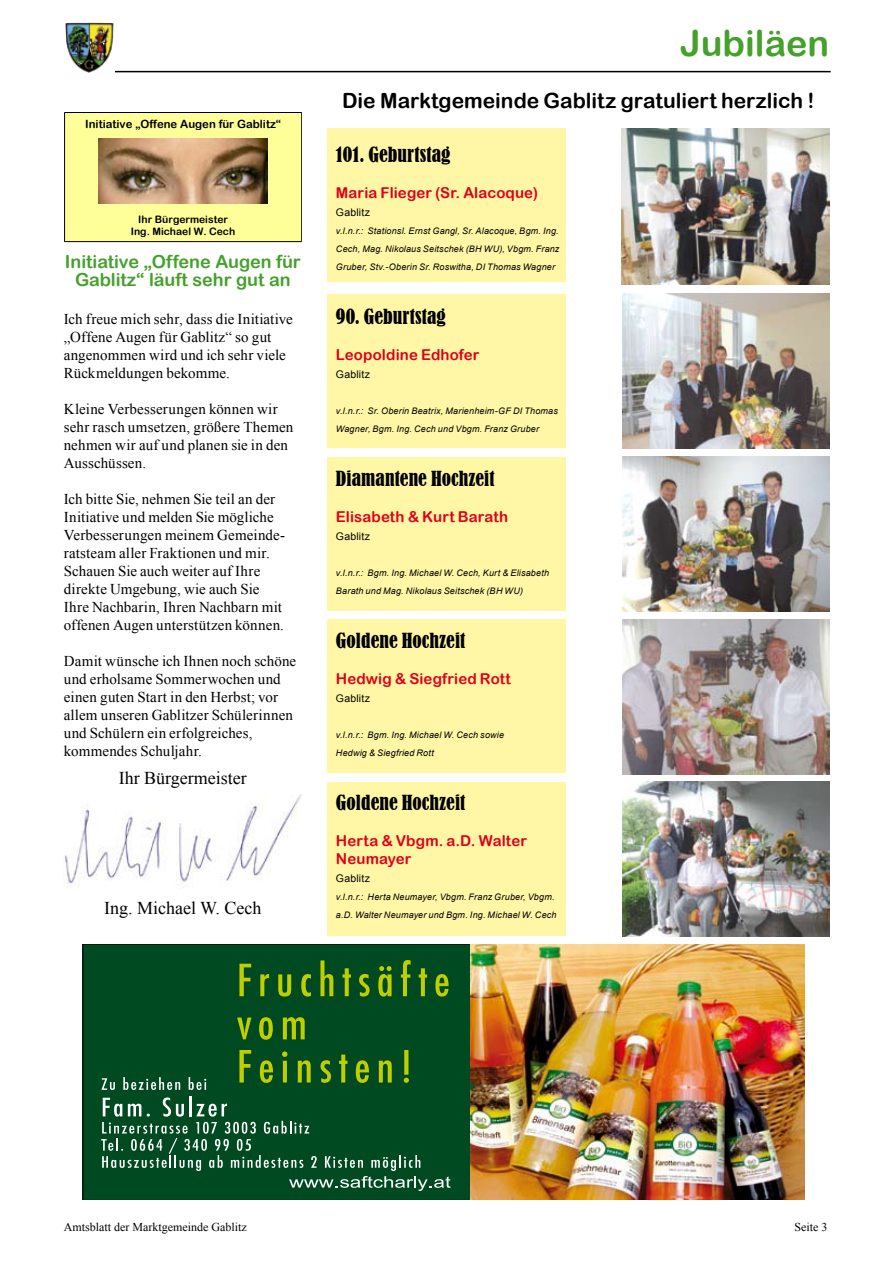
<style>
.page{position:relative;width:893px;height:1263px;background:#fff}
.page>*{position:absolute;margin:0;border:0;box-sizing:border-box;transform-origin:0 0}
.t1{font:36px "Arial Rounded MT Bold";color:#45a12b}
.t2{font:21px "Arial Rounded MT Bold";color:#000}
.t3{font:condensed 19.5px "Bernard";letter-spacing:.005em;color:#000}
.t4{font:18px/18px "Arial Rounded MT Bold";color:#45a12b;text-align:center}
.t5{font:18px "Times New Roman";color:#000}
.t6{font:15px/18px "Times New Roman";letter-spacing:.005em;color:#000}
.t7{font:15px/18px "Arial Rounded MT Bold";letter-spacing:.01em;color:#df001a}
.t8{font:12px "Times New Roman";color:#000}
.t9{font:11.4px "Arial Rounded MT Bold";color:#000}
.t10{font:10.5px "Arial";letter-spacing:.02em;color:#000}
.t11{font:10.35px/11.9px "Arial Rounded MT Bold";color:#000;text-align:center}
.t12{font:italic 9px/18px "Arial";letter-spacing:.02em;color:#000}
</style>
<div class="page">
<hr style="left:65px;top:71px;width:766px;height:1px;background:#000">
<img style="left:65px;top:23px;width:50px;height:50px">
<svg style="left:64px;top:112px;width:238px;height:130px;background:#d2c57e"></svg>
<img style="left:64px;top:794px;width:238px;height:94px">
<div style="left:83px;top:944px;width:388px;height:255px;background:#004a22"></div>
<img style="left:471px;top:944px;width:333px;height:255px">
<hr style="left:189px;top:1096px;width:3px;height:20px;background:#fff">
<svg style="left:101px;top:1078px;width:14px;height:12px"></svg>
<svg style="left:123px;top:1077px;width:57px;height:13px"></svg>
<svg style="left:189px;top:1077px;width:17px;height:13px"></svg>
<svg style="left:239px;top:1050px;width:12px;height:32px"></svg>
<svg style="left:260px;top:1060px;width:13px;height:23px"></svg>
<svg style="left:282px;top:1051px;width:5px;height:31px"></svg>
<svg style="left:298px;top:1060px;width:13px;height:22px"></svg>
<svg style="left:320px;top:1060px;width:11px;height:23px"></svg>
<svg style="left:339px;top:1054px;width:8px;height:28px"></svg>
<svg style="left:356px;top:1060px;width:13px;height:23px"></svg>
<svg style="left:379px;top:1060px;width:13px;height:22px"></svg>
<svg style="left:404px;top:1050px;width:5px;height:33px"></svg>
<svg style="left:237px;top:1017px;width:14px;height:22px"></svg>
<svg style="left:259px;top:1017px;width:14px;height:23px"></svg>
<svg style="left:283px;top:1017px;width:22px;height:22px"></svg>
<svg style="left:239px;top:964px;width:12px;height:32px"></svg>
<svg style="left:260px;top:974px;width:9px;height:22px"></svg>
<svg style="left:278px;top:974px;width:13px;height:22px"></svg>
<svg style="left:301px;top:974px;width:10px;height:22px"></svg>
<svg style="left:320px;top:960px;width:13px;height:36px"></svg>
<svg style="left:342px;top:968px;width:9px;height:28px"></svg>
<svg style="left:359px;top:974px;width:11px;height:22px"></svg>
<svg style="left:378px;top:966px;width:14px;height:30px"></svg>
<svg style="left:401px;top:960px;width:10px;height:36px"></svg>
<svg style="left:419px;top:968px;width:8px;height:28px"></svg>
<svg style="left:435px;top:974px;width:14px;height:22px"></svg>
<svg style="left:101px;top:1097px;width:350px;height:94px;background:#1a5c38"></svg>
<img style="left:622px;top:457px;width:207px;height:155px">
<div style="left:327px;top:457px;width:239px;height:153px;background:#fff6a6"></div>
<img style="left:622px;top:294px;width:207px;height:155px">
<img style="left:622px;top:619px;width:207px;height:155px">
<img style="left:622px;top:128px;width:207px;height:156px">
<img style="left:622px;top:782px;width:207px;height:154px">
<div style="left:327px;top:128px;width:239px;height:153px;background:#fff6a6"></div>
<div style="left:327px;top:294px;width:239px;height:153px;background:#fff6a6"></div>
<div style="left:327px;top:619px;width:239px;height:153px;background:#fff6a6"></div>
<div style="left:327px;top:782px;width:239px;height:153px;background:#fff6a6"></div>
<p class="t9" style="left:85px;top:117px;width:197px">Initiative „Offene Augen für Gablitz“</p>
<p class="t11" style="left:131px;top:213px;width:106px">Ihr Bürgermeister<br>Ing. Michael W. Cech</p>
<p class="t4" style="left:65px;top:253px;width:237px">Initiative „Offene Augen für<br>Gablitz“ läuft sehr gut an</p>
<p class="t6" style="left:64px;top:310px;width:231px">Ich freue mich sehr, dass die Initiative „Offene Augen für Gablitz“ so gut angenommen wird und ich sehr viele Rückmeldungen bekomme.</p>
<p class="t6" style="left:64px;top:400px;width:231px">Kleine Verbesserungen können wir sehr rasch umsetzen, größere Themen nehmen wir auf und planen sie in den<br>Ausschüssen.</p>
<p class="t6" style="left:64px;top:490px;width:223px">Ich bitte Sie, nehmen Sie teil an der Initiative und melden Sie mögliche Verbesserungen meinem Gemeinde&shy;ratsteam aller Fraktionen und mir.<br>Schauen Sie auch weiter auf Ihre direkte Umgebung, wie auch Sie Ihre Nachbarin, Ihren Nachbarn mit offenen Augen unterstützen können.</p>
<p class="t6" style="left:64px;top:652px;width:234px">Damit wünsche ich Ihnen noch schöne und erholsame Sommerwochen und einen guten Start in den Herbst; vor allem unseren Gablitzer Schülerinnen und Schülern ein erfolgreiches, kommendes Schuljahr.</p>
<p class="t5" style="left:119px;top:766px;width:130px">Ihr Bürgermeister</p>
<p class="t5" style="left:104px;top:896px;width:159px">Ing. Michael W. Cech</p>
<h1 class="t1" style="left:680px;top:22px;width:150px">Jubiläen</h1>
<h2 class="t2" style="left:342px;top:88px;width:474px">Die Marktgemeinde Gablitz gratuliert herzlich !</h2>
<h3 class="t3" style="left:336px;top:143px;width:116px">101. Geburtstag</h3>
<p class="t7" style="left:336px;top:183px;width:204px">Maria Flieger (Sr. Alacoque)</p>
<p class="t10" style="left:336px;top:205px;width:36px">Gablitz</p>
<p class="t12" style="left:336px;top:222px;width:225px;text-align:justify">v.l.n.r.: Stationsl. Ernst Gangl, Sr. Alacoque, Bgm. Ing.<br>Cech, Mag. Nikolaus Seitschek (BH WU), Vbgm. Franz Gruber, Stv.-Oberin Sr. Roswitha, DI Thomas Wagner</p>
<h3 class="t3" style="left:336px;top:305px;width:111px">90. Geburtstag</h3>
<p class="t7" style="left:336px;top:345px;width:145px">Leopoldine Edhofer</p>
<p class="t10" style="left:336px;top:367px;width:36px">Gablitz</p>
<p class="t12" style="left:336px;top:402px;width:223px">v.l.n.r.: Sr. Oberin Beatrix, Marienheim-GF DI Thomas<br>Wagner, Bgm. Ing. Cech und Vbgm. Franz Gruber</p>
<h3 class="t3" style="left:336px;top:467px;width:160px">Diamantene Hochzeit</h3>
<p class="t7" style="left:336px;top:507px;width:174px">Elisabeth &amp; Kurt Barath</p>
<p class="t10" style="left:336px;top:529px;width:36px">Gablitz</p>
<p class="t12" style="left:336px;top:564px;width:215px">v.l.n.r.: Bgm. Ing. Michael W. Cech, Kurt &amp; Elisabeth<br>Barath und Mag. Nikolaus Seitschek (BH WU)</p>
<h3 class="t3" style="left:336px;top:629px;width:131px">Goldene Hochzeit</h3>
<p class="t7" style="left:336px;top:669px;width:176px">Hedwig &amp; Siegfried Rott</p>
<p class="t10" style="left:336px;top:691px;width:36px">Gablitz</p>
<p class="t12" style="left:336px;top:726px;width:170px">v.l.n.r.: Bgm. Ing. Michael W. Cech sowie<br>Hedwig &amp; Siegfried Rott</p>
<h3 class="t3" style="left:336px;top:791px;width:131px">Goldene Hochzeit</h3>
<p class="t7" style="left:336px;top:831px;width:193px">Herta &amp; Vbgm. a.D. Walter<br>Neumayer</p>
<p class="t10" style="left:336px;top:871px;width:36px">Gablitz</p>
<p class="t12" style="left:336px;top:888px;width:222px">v.l.n.r.: Herta Neumayer, Vbgm. Franz Gruber, Vbgm. a.D. Walter Neumayer und Bgm. Ing. Michael W. Cech</p>
<p class="t8" style="left:64px;top:1219px;width:184px">Amtsblatt der Marktgemeinde Gablitz</p>
<p class="t8" style="left:794px;top:1219px;width:25px">Seite</p>
</div>
